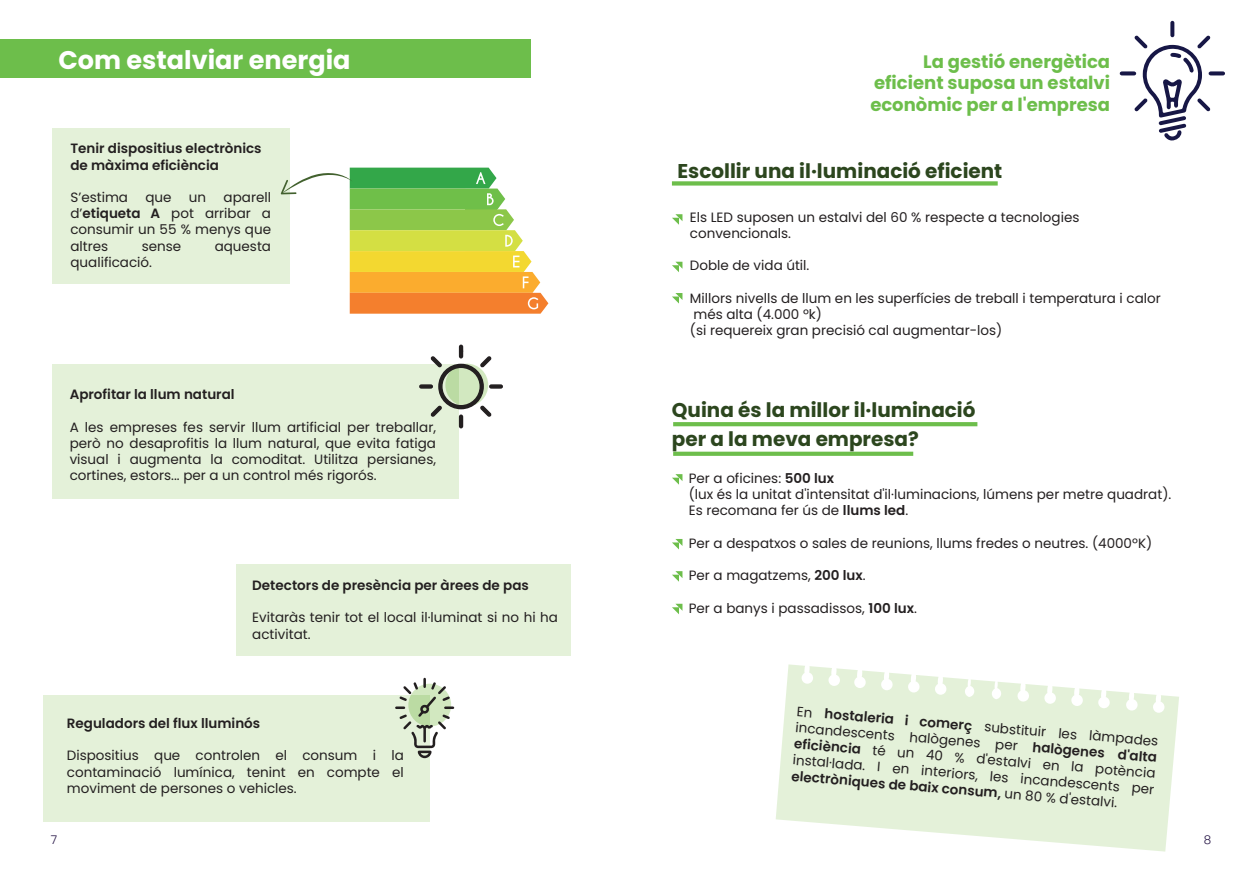
<style>
.page{position:relative;width:1259px;height:893px;background:#fff}
.page>*{position:absolute;margin:0;border:0;box-sizing:border-box;transform-origin:0 0}
.t1{font:700 25.5px "Poppins";color:#fff}
.t2{font:700 19.95px/28.5px "Poppins";color:#2c461e}
.t3{font:700 18px/21.6px "Poppins";color:#6dbe4b;text-align:justify}
.t4{font:13.5px/16.2px "Poppins";color:#231f20}
.t5{font:600 13.5px/16.2px "Poppins";color:#231f20}
.t6{font:300 12px "Poppins";color:#251445}
.s1{font-weight:600}
</style>
<div class="page">
<div style="left:52px;top:364px;width:406px;height:134px;background:#e4f1d9"></div>
<div style="left:52px;top:128px;width:237px;height:156px;background:#e4f1d9"></div>
<div style="left:44px;top:695px;width:386px;height:126px;background:#e4f1d9"></div>
<div style="left:237px;top:565px;width:333px;height:91px;background:#e4f1d9"></div>
<div style="left:0;top:40px;width:530px;height:38px;background:#6dbe4b"></div>
<svg style="left:281px;top:168px;width:267px;height:146px"></svg>
<svg style="left:419px;top:344px;width:84px;height:85px"></svg>
<svg style="left:395px;top:678px;width:59px;height:80px"></svg>
<svg style="left:1119px;top:21px;width:105px;height:119px"></svg>
<div style="left:672px;top:181px;width:325px;height:5px;background:#6dbe4b"></div>
<svg style="left:673px;top:422px;width:304px;height:4px"></svg>
<svg style="left:673px;top:452px;width:240px;height:4px"></svg>
<svg style="left:672px;top:214px;width:10px;height:11px"></svg>
<svg style="left:672px;top:262px;width:10px;height:10px"></svg>
<svg style="left:672px;top:293px;width:10px;height:11px"></svg>
<svg style="left:672px;top:474px;width:10px;height:11px"></svg>
<svg style="left:672px;top:539px;width:10px;height:10px"></svg>
<svg style="left:672px;top:571px;width:10px;height:11px"></svg>
<svg style="left:672px;top:604px;width:10px;height:10px"></svg>
<svg style="left:776px;top:664px;width:402px;height:188px;fill:#e4f1d9"></svg>
<h1 class="t1" style="left:58px;top:45px;width:294px">Com estalviar energia</h1>
<p class="t5" style="left:70px;top:141px;width:193px">Tenir dispositius electrònics de màxima eficiència</p>
<p class="t4" style="left:70px;top:189px;width:59px">S’estima</p>
<p class="t4" style="left:145px;top:189px;width:28px">que</p>
<p class="t4" style="left:189px;top:189px;width:19px">un</p>
<p class="t4" style="left:70px;top:189px;width:202px;text-align:justify;text-indent:153px">aparell d’<span class="s1">etiqueta A</span> pot arribar a consumir un 55 % menys que altres</p>
<p class="t4" style="left:142px;top:238px;width:41px">sense</p>
<p class="t4" style="left:215px;top:238px;width:58px">aquesta</p>
<p class="t4" style="left:70px;top:254px;width:83px">qualificació.</p>
<p class="t5" style="left:70px;top:387px;width:166px">Aprofitar la llum natural</p>
<p class="t4" style="left:70px;top:419px;width:368px;text-align:justify">A les empreses fes servir llum artificial per treballar, però no desaprofitis la llum natural, que evita fatiga visual i augmenta la comoditat. Utilitza persianes, cortines, estors... per a un control més rigorós.</p>
<p class="t5" style="left:252px;top:577px;width:278px">Detectors de presència per àrees de pas</p>
<p class="t4" style="left:252px;top:610px;width:307px">Evitaràs tenir tot el local il·luminat si no hi ha activitat.</p>
<p class="t5" style="left:67px;top:715px;width:195px">Reguladors del flux lluminós</p>
<p class="t4" style="left:67px;top:748px;width:338px;text-align:justify">Dispositius que controlen el consum i la contaminació lumínica, tenint en compte el moviment de persones o vehicles.</p>
<h3 class="t3" style="left:870px;top:51px;width:241px;text-indent:53px">La gestió energètica eficient suposa un estalvi econòmic per a l'empresa</h3>
<h2 class="t2" style="left:677px;top:156px;width:326px">Escollir una il·luminació eficient</h2>
<p class="t4" style="left:689px;top:209px;width:391px">Els LED suposen un estalvi del 60 % respecte a tecnologies convencionals.</p>
<p class="t4" style="left:689px;top:257px;width:121px">Doble de vida útil.</p>
<p class="t4" style="left:689px;top:290px;width:472px">Millors nivells de llum en les superfícies de treball i temperatura i calor més alta (4.000 ºk)<br>(si requereix gran precisió cal augmentar-los)</p>
<h2 class="t2" style="left:672px;top:396px;width:305px">Quina és la millor il·luminació per a la meva empresa?</h2>
<p class="t4" style="left:688px;top:470px;width:484px">Per a oficines: <span class="s1">500 lux<br></span>(lux és la unitat d'intensitat d'il·luminacions, lúmens per metre quadrat).<br>Es recomana fer ús de <span class="s1">llums led</span>.</p>
<p class="t4" style="left:688px;top:535px;width:465px">Per a despatxos o sales de reunions, llums fredes o neutres. (4000ºK)</p>
<p class="t4" style="left:688px;top:567px;width:178px">Per a magatzems, <span class="s1">200 lux</span>.</p>
<p class="t4" style="left:688px;top:600px;width:229px">Per a banys i passadissos, <span class="s1">100 lux</span>.</p>
<p class="t4" style="left:797px;top:703px;width:224px;rotate:5deg">En <span class="s1">hostaleria i comerç </span>incandescents halògenes per</p>
<p class="t4" style="left:985px;top:718px;width:176px;rotate:5deg">substituir les làmpades</p>
<p class="t5" style="left:794px;top:735px;width:68px;rotate:5deg">eficiència</p>
<p class="t5" style="left:1033px;top:739px;width:126px;rotate:5deg">halògenes d'alta</p>
<p class="t4" style="left:795px;top:734px;width:364px;text-align:justify;text-indent:78px;rotate:5deg">té un 40 % d'estalvi en la potència instal·lada. I en interiors, les incandescents per <span class="s1">electròniques de baix consum,</span> un 80 % d'estalvi.</p>
<p class="t6" style="left:51px;top:833px;width:8px">7</p>
<p class="t6" style="left:1203px;top:833px;width:9px">8</p>
</div>
